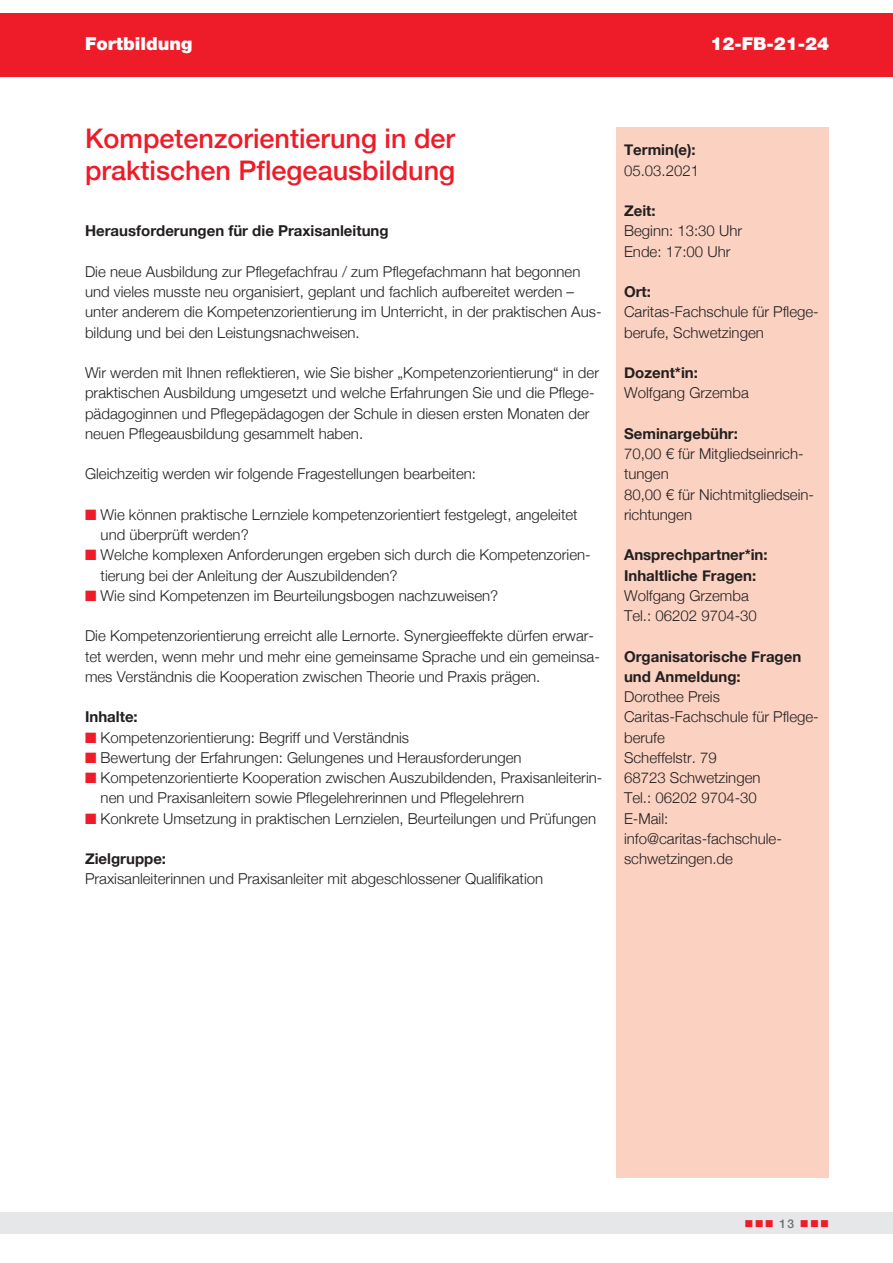
<style>
.page{position:relative;width:893px;height:1263px;background:#fff}
.page>*{position:absolute;margin:0;border:0;box-sizing:border-box;transform-origin:0 0}
.t1{font:500 27px/32.4px "Helvetica Neue";color:#ee1c28}
.t2{font:900 18px "Helvetica Neue";color:#fff}
.t3{font:300 15px/20.2px "Helvetica Neue";color:#231f20}
.t4{font:700 15px/20.2px "Helvetica Neue";color:#231f20}
.t5{font:500 12px "Helvetica Neue";color:#6c6d70}
.s1{color:#ee1c28}
</style>
<div class="page">
<div style="left:0;top:1212px;width:893px;height:21px;background:#e6e7e9"></div>
<div style="left:0;top:13px;width:893px;height:64px;background:#ee1c28"></div>
<div style="left:617px;top:128px;width:212px;height:1050px;background:#fbd2c2"></div>
<p class="t2" style="left:85px;top:32px;width:109px">Fortbildung</p>
<p class="t2" style="left:710px;top:32px;width:120px">12-FB-21-24</p>
<h1 class="t1" style="left:85px;top:120px;width:372px">Kompetenzorientierung in der praktischen Pflegeausbildung</h1>
<p class="t4" style="left:85px;top:221px;width:305px">Herausforderungen für die Praxisanleitung</p>
<p class="t3" style="left:85px;top:260px;width:518px">Die neue Ausbildung zur Pflegefachfrau / zum Pflegefachmann hat begonnen und vieles musste neu organisiert, geplant und fachlich aufbereitet werden – unter anderem die Kompetenzorientierung im Unterricht, in der praktischen Aus&shy;bildung und bei den Leistungsnachweisen.</p>
<p class="t3" style="left:85px;top:361px;width:515px">Wir werden mit Ihnen reflektieren, wie Sie bisher „Kompetenzorientierung“ in der praktischen Ausbildung umgesetzt und welche Erfahrungen Sie und die Pflege&shy;pädagoginnen und Pflegepädagogen der Schule in diesen ersten Monaten der neuen Pflegeausbildung gesammelt haben.</p>
<p class="t3" style="left:85px;top:463px;width:392px">Gleichzeitig werden wir folgende Fragestellungen bearbeiten:</p>
<p class="t3" style="left:101px;top:503px;width:479px;text-indent:-16px"><span class="s1">■</span> Wie können praktische Lernziele kompetenzorientiert festgelegt, angeleitet und überprüft werden?</p>
<p class="t3" style="left:101px;top:544px;width:492px;text-indent:-16px"><span class="s1">■</span> Welche komplexen Anforderungen ergeben sich durch die Kompetenzorien&shy;tierung bei der Anleitung der Auszubildenden?</p>
<p class="t3" style="left:85px;top:584px;width:415px"><span class="s1">■</span> Wie sind Kompetenzen im Beurteilungsbogen nachzuweisen?</p>
<p class="t3" style="left:85px;top:625px;width:516px">Die Kompetenzorientierung erreicht alle Lernorte. Synergieeffekte dürfen erwar&shy;tet werden, wenn mehr und mehr eine gemeinsame Sprache und ein gemeinsa&shy;mes Verständnis die Kooperation zwischen Theorie und Praxis prägen.</p>
<p class="t4" style="left:85px;top:707px;width:54px">Inhalte:</p>
<p class="t3" style="left:85px;top:726px;width:325px"><span class="s1">■</span> Kompetenzorientierung: Begriff und Verständnis</p>
<p class="t3" style="left:85px;top:746px;width:438px"><span class="s1">■</span> Bewertung der Erfahrungen: Gelungenes und Herausforderungen</p>
<p class="t3" style="left:101px;top:766px;width:503px;text-indent:-16px"><span class="s1">■</span> Kompetenzorientierte Kooperation zwischen Auszubildenden, Praxisanleiterin&shy;nen und Praxisanleitern sowie Pflegelehrerinnen und Pflegelehrern</p>
<p class="t3" style="left:85px;top:807px;width:512px"><span class="s1">■</span> Konkrete Umsetzung in praktischen Lernzielen, Beurteilungen und Prüfungen</p>
<p class="t4" style="left:85px;top:849px;width:83px">Zielgruppe:</p>
<p class="t3" style="left:85px;top:868px;width:460px">Praxisanleiterinnen und Praxisanleiter mit abgeschlossener Qualifikation</p>
<p class="t4" style="left:624px;top:140px;width:73px">Termin(e):</p>
<p class="t3" style="left:624px;top:159px;width:77px">05.03.2021</p>
<p class="t4" style="left:624px;top:201px;width:33px">Zeit:</p>
<p class="t3" style="left:624px;top:220px;width:120px">Beginn: 13:30 Uhr<br>Ende: 17:00 Uhr</p>
<p class="t4" style="left:624px;top:282px;width:28px">Ort:</p>
<p class="t3" style="left:624px;top:301px;width:196px">Caritas-Fachschule für Pflege&shy;berufe, Schwetzingen</p>
<p class="t4" style="left:624px;top:363px;width:75px">Dozent*in:</p>
<p class="t3" style="left:624px;top:382px;width:126px">Wolfgang Grzemba</p>
<p class="t4" style="left:624px;top:424px;width:115px">Seminargebühr:</p>
<p class="t3" style="left:624px;top:442px;width:192px">70,00 € für Mitgliedseinrich&shy;tungen<br>80,00 € für Nichtmitgliedsein&shy;richtungen</p>
<p class="t4" style="left:624px;top:545px;width:145px">Ansprechpartner*in:<br>Inhaltliche Fragen:</p>
<p class="t3" style="left:624px;top:584px;width:134px">Wolfgang Grzemba<br>Tel.: 06202 9704-30</p>
<p class="t4" style="left:624px;top:646px;width:179px">Organisatorische Fragen und Anmeldung:</p>
<p class="t3" style="left:624px;top:685px;width:196px">Dorothee Preis<br>Caritas-Fachschule für Pflege&shy;berufe<br>Scheffelstr. 79<br>68723 Schwetzingen<br>Tel.: 06202 9704-30<br>E-Mail: info@caritas-fachschule&shy;schwetzingen.de</p>
<p class="t5" style="left:745px;top:1214px;width:86px"><span class="s1">■■■</span> 13 <span class="s1">■■■</span></p>
</div>
